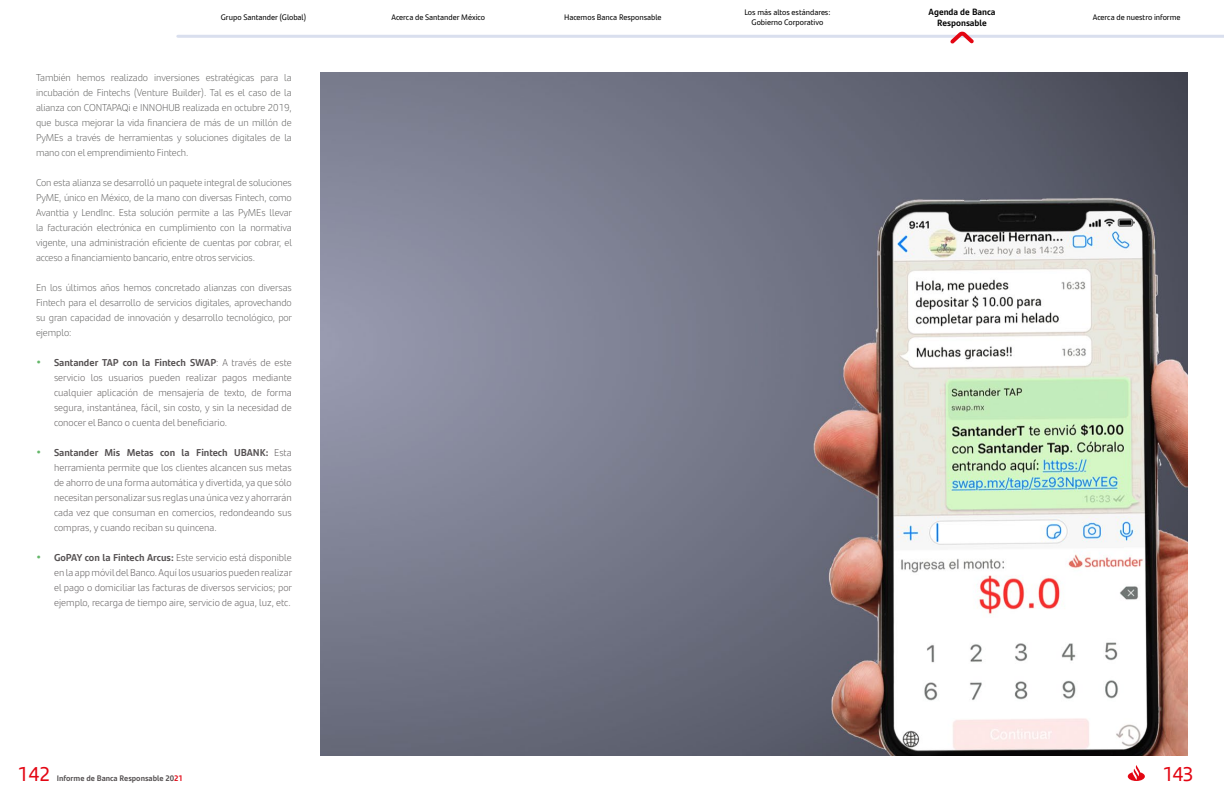
<style>
.page{position:relative;width:1224px;height:792px;background:#fff}
.page>*{position:absolute;margin:0;border:0;box-sizing:border-box;transform-origin:0 0}
.t1{font:20px "Santander Headline";letter-spacing:-.025em;color:#e30613}
.t2{font:300 10px/15px "Santander Text";letter-spacing:-.01em;color:#575756;text-align:justify}
.t3{font:300 10px/15px "Santander Text";color:#545051;text-align:justify}
.t4{font:700 9px/10.8px "Santander Text";color:#000;text-align:center}
.t5{font:8px/9.6px "Santander Text";color:#000;text-align:center}
.t6{font:700 8px "Santander Text";color:#545051}
.s1{font-weight:700;font-size:12px;color:#64b769}
.s2{font-weight:700}
.s3{color:#e30613}
</style>
<div class="page">
<hr style="left:178px;top:35px;width:1046px;height:3px;background:#d9dfee">
<svg style="left:1128px;top:765px;width:17px;height:16px"></svg>
<svg style="left:950px;top:31px;width:24px;height:13px"></svg>
<img style="left:320px;top:72px;width:868px;height:684px">
<p class="t5" style="left:221px;top:12px;width:87px">Grupo Santander (Global)</p>
<p class="t5" style="left:391px;top:12px;width:95px">Acerca de Santander México</p>
<p class="t5" style="left:564px;top:12px;width:99px">Hacemos Banca Responsable</p>
<p class="t5" style="left:744px;top:7px;width:88px">Los más altos estándares:<br>Gobierno Corporativo</p>
<p class="t4" style="left:929px;top:6px;width:68px">Agenda de Banca<br>Responsable</p>
<p class="t5" style="left:1093px;top:12px;width:89px">Acerca de nuestro informe</p>
<p class="t2" style="left:36px;top:70px;width:257px">También hemos realizado inversiones estratégicas para la incubación de Fintechs (Venture Builder). Tal es el caso de la alianza con CONTAPAQi e INNOHUB realizada en octubre 2019, que busca mejorar la vida financiera de más de un millón de PyMEs a través de herramientas y soluciones digitales de la mano con el emprendimiento Fintech.</p>
<p class="t2" style="left:36px;top:175px;width:258px">Con esta alianza se desarrolló un paquete integral de soluciones PyME, único en México, de la mano con diversas Fintech, como Avanttia y LendInc. Esta solución permite a las PyMEs llevar la facturación electrónica en cumplimiento con la normativa vigente, una administración eficiente de cuentas por cobrar, el acceso a financiamiento bancario, entre otros servicios.</p>
<p class="t2" style="left:36px;top:280px;width:258px">En los últimos años hemos concretado alianzas con diversas Fintech para el desarrollo de servicios digitales, aprovechando su gran capacidad de innovación y desarrollo tecnológico, por ejemplo:</p>
<p class="t3" style="left:54px;top:355px;width:239px;text-indent:-18px"><span class="s1">•</span> <span class="s2">Santander TAP con la Fintech SWAP</span>: A través de este servicio los usuarios pueden realizar pagos mediante cualquier aplicación de mensajería de texto, de forma segura, instantánea, fácil, sin costo, y sin la necesidad de conocer el Banco o cuenta del beneficiario.</p>
<p class="t3" style="left:54px;top:445px;width:239px;text-indent:-18px"><span class="s1">•</span> <span class="s2">Santander Mis Metas con la Fintech UBANK:</span> Esta herramienta permite que los clientes alcancen sus metas de ahorro de una forma automática y divertida, ya que sólo necesitan personalizar sus reglas una única vez y ahorrarán cada vez que consuman en comercios, redondeando sus compras, y cuando reciban su quincena.</p>
<p class="t3" style="left:54px;top:550px;width:240px;text-indent:-18px"><span class="s1">•</span> <span class="s2">GoPAY con la Fintech Arcus:</span> Este servicio está disponible en la app móvil del Banco. Aquí los usuarios pueden realizar el pago o domiciliar las facturas de diversos servicios; por ejemplo, recarga de tiempo aire, servicio de agua, luz, etc.</p>
<h1 class="t1" style="left:17px;top:759px;width:34px">142</h1>
<p class="t6" style="left:57px;top:772px;width:128px">Informe de Banca Responsable 20<span class="s3">21</span></p>
<h1 class="t1" style="left:1162px;top:759px;width:32px">143</h1>
</div>
